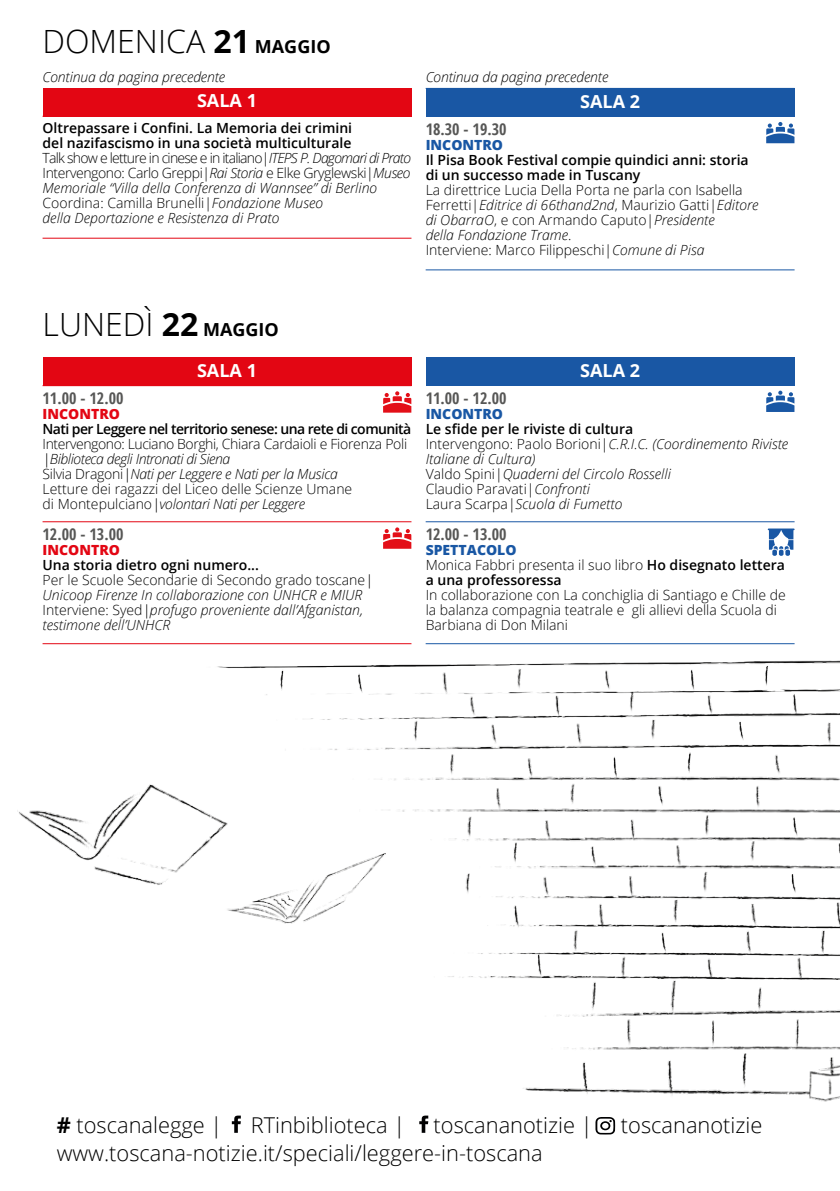
<style>
.page{position:relative;width:840px;height:1191px;background:#fff}
.page>*{position:absolute;margin:0;border:0;box-sizing:border-box;transform-origin:0 0}
.t1{font:300 32px "Open Sans";color:#000}
.t2{font:300 21.8px "Open Sans";color:#000}
.t3{font:700 18px "Open Sans";color:#fff}
.t4{font:700 condensed 16px "Open Sans";color:#575756}
.t5{font:italic 300 14px/15px "Open Sans";color:#000}
.t6{font:300 14px/15px "Open Sans";color:#000}
.t7{font:italic 300 14px/15px "Open Sans";letter-spacing:-.02em;color:#000}
.t8{font:600 14px/15px "Open Sans";color:#000}
.t9{font:300 14px "Open Sans";letter-spacing:-.02em;color:#000}
.t10{font:600 14px "Open Sans";letter-spacing:-.04em;color:#000}
.t11{font:800 14px "Open Sans";color:#e30613}
.t12{font:800 14px "Open Sans";color:#1957a4}
.s1{font-weight:700}
.s2{font-weight:700;font-size:18px}
.s3{font-weight:600;font-style:normal}
.s4{font-style:normal}
.s5{font-style:italic}
.s6{font-weight:800;color:#1957a4}
.s7{font-weight:300}
</style>
<div class="page">
<div style="left:43px;top:357px;width:368px;height:29px;background:#e30613"></div>
<hr style="left:43px;top:521px;width:368px;height:1px;background:#e30613">
<hr style="left:43px;top:643px;width:368px;height:1px;background:#e30613">
<div style="left:425px;top:357px;width:369px;height:29px;background:#1957a4"></div>
<hr style="left:425px;top:521px;width:369px;height:1px;background:#1957a4">
<svg style="left:767px;top:528px;width:27px;height:28px"></svg>
<div style="left:425px;top:88px;width:369px;height:29px;background:#1957a4"></div>
<hr style="left:425px;top:269px;width:369px;height:1px;background:#1957a4">
<svg style="left:766px;top:122px;width:28px;height:21px"></svg>
<svg style="left:383px;top:391px;width:28px;height:21px"></svg>
<svg style="left:383px;top:527px;width:28px;height:22px"></svg>
<svg style="left:766px;top:391px;width:28px;height:21px"></svg>
<div style="left:43px;top:88px;width:368px;height:28px;background:#e30613"></div>
<hr style="left:43px;top:238px;width:368px;height:1px;background:#e30613">
<hr style="left:43px;top:116px;width:368px;height:1px;background:#e30613">
<img style="left:206px;top:643px;width:633px;height:492px">
<img style="left:17px;top:783px;width:368px;height:140px">
<svg style="left:232px;top:1115px;width:9px;height:17px"></svg>
<svg style="left:419px;top:1115px;width:9px;height:17px"></svg>
<svg style="left:595px;top:1117px;width:19px;height:17px"></svg>
<h1 class="t1" style="left:43px;top:19px;width:289px">DOMENICA <span class="s1">21</span> <span class="s2">MAGGIO</span></h1>
<p class="t5" style="left:43px;top:68px;width:184px">Continua da pagina precedente</p>
<p class="t3" style="left:197px;top:88px;width:61px">SALA 1</p>
<p class="t5" style="left:43px;top:120px;width:370px"><span class="s3">Oltrepassare i Confini. La Memoria dei crimini<br>del nazifascismo in una società multiculturale<br></span><span class="s4">Talk show e letture in cinese e in italiano|</span>ITEPS P. Dagomari di Prato <span class="s4">Intervengono: Carlo Greppi|</span>Rai Storia <span class="s4">e Elke Gryglewski|</span>Museo Memoriale “Villa della Conferenza di Wannsee” di Berlino <span class="s4">Coordina: Camilla Brunelli|</span>Fondazione Museo<br>della Deportazione e Resistenza di Prato</p>
<p class="t5" style="left:425px;top:69px;width:184px">Continua da pagina precedente</p>
<p class="t3" style="left:580px;top:89px;width:61px">SALA 2</p>
<p class="t4" style="left:425px;top:120px;width:82px">18.30 - 19.30</p>
<p class="t12" style="left:425px;top:134px;width:79px">INCONTRO</p>
<p class="t8" style="left:425px;top:152px;width:324px">Il Pisa Book Festival compie quindici anni: storia di un successo made in Tuscany</p>
<p class="t6" style="left:425px;top:182px;width:334px">La direttrice Lucia Della Porta ne parla con Isabella Ferretti|<span class="s5">Editrice di 66thand2nd</span>, Maurizio Gatti|<span class="s5">Editore di ObarraO</span>, e con Armando Caputo|<span class="s5">Presidente<br>della Fondazione Trame</span>.<br>Interviene: Marco Filippeschi|<span class="s5">Comune di Pisa</span></p>
<h1 class="t1" style="left:43px;top:303px;width:238px">LUNEDÌ <span class="s1">22</span> <span class="s2">MAGGIO</span></h1>
<p class="t3" style="left:197px;top:357px;width:61px">SALA 1</p>
<p class="t4" style="left:43px;top:389px;width:82px">11.00 - 12.00</p>
<p class="t11" style="left:43px;top:403px;width:79px">INCONTRO</p>
<p class="t10" style="left:43px;top:419px;width:370px">Nati per Leggere nel territorio senese: una rete di comunità</p>
<p class="t9" style="left:43px;top:434px;width:366px">Intervengono: Luciano Borghi, Chiara Cardaioli e Fiorenza Poli</p>
<p class="t7" style="left:43px;top:451px;width:311px">|Biblioteca degli Intronati di Siena<br><span class="s4">Silvia Dragoni</span>|Nati per Leggere e Nati per la Musica <span class="s4">Letture dei ragazzi del Liceo delle Scienze Umane di Montepulciano</span>|volontari Nati per Leggere</p>
<p class="t4" style="left:43px;top:525px;width:82px">12.00 - 13.00</p>
<p class="t11" style="left:43px;top:539px;width:79px">INCONTRO</p>
<p class="t5" style="left:43px;top:557px;width:332px"><span class="s3">Una storia dietro ogni numero...<br></span><span class="s4">Per le Scuole Secondarie di Secondo grado toscane</span>| Unicoop Firenze In collaborazione con UNHCR e MIUR <span class="s4">Interviene: Syed</span>|profugo proveniente dall’Afganistan, testimone dell’UNHCR</p>
<p class="t3" style="left:580px;top:357px;width:61px">SALA 2</p>
<p class="t4" style="left:425px;top:389px;width:82px">11.00 - 12.00</p>
<p class="t12" style="left:425px;top:403px;width:79px">INCONTRO</p>
<p class="t5" style="left:425px;top:421px;width:364px"><span class="s3">Le sfide per le riviste di cultura<br></span><span class="s4">Intervengono: Paolo Borioni|</span>C.R.I.C. (Coordinemento Riviste Italiane di Cultura)<br><span class="s4">Valdo Spini|</span>Quaderni del Circolo Rosselli<br><span class="s4">Claudio Paravati|</span>Confronti<br><span class="s4">Laura Scarpa|</span>Scuola di Fumetto</p>
<p class="t4" style="left:425px;top:525px;width:82px">12.00 - 13.00</p>
<p class="t8" style="left:425px;top:542px;width:360px"><span class="s6">SPETTACOLO<br></span><span class="s7">Monica Fabbri presenta il suo libro</span> Ho disegnato lettera a una professoressa</p>
<p class="t6" style="left:425px;top:587px;width:361px">In collaborazione con La conchiglia di Santiago e Chille de la balanza compagnia teatrale e gli allievi della Scuola di<br>Barbiana di Don Milani</p>
<h2 class="t2" style="left:57px;top:1110px;width:167px"><span class="s1">#</span> toscanalegge |</h2>
<h2 class="t2" style="left:250px;top:1110px;width:156px">RTinbiblioteca |</h2>
<h2 class="t2" style="left:433px;top:1110px;width:160px">toscananotizie |</h2>
<h2 class="t2" style="left:620px;top:1110px;width:143px">toscananotizie</h2>
<h2 class="t2" style="left:57px;top:1138px;width:487px">www.toscana-notizie.it/speciali/leggere-in-toscana</h2>
</div>
